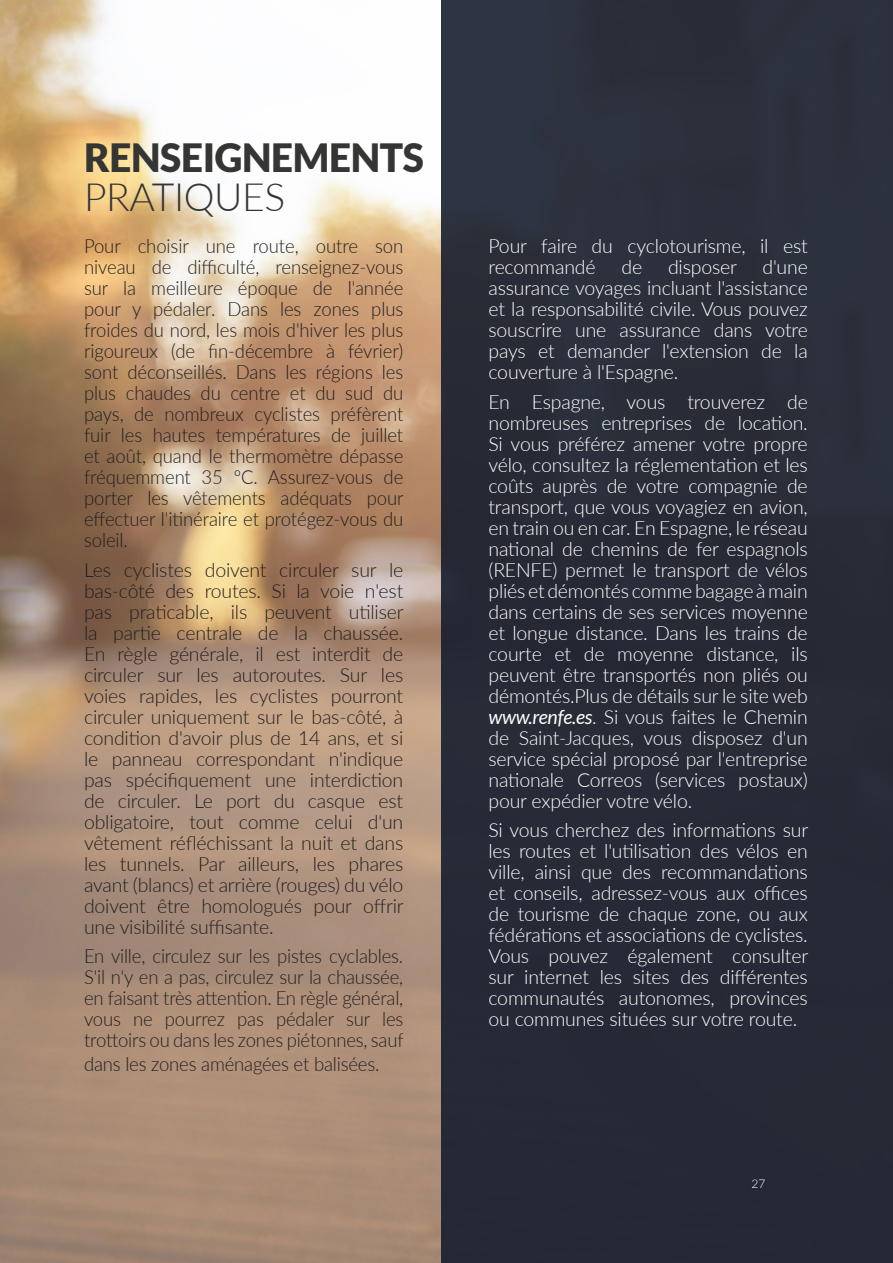
<style>
.page{position:relative;width:893px;height:1263px;background:#fff}
.page>*{position:absolute;margin:0;border:0;box-sizing:border-box;transform-origin:0 0}
.t1{font:900 39px/39px "Lato";letter-spacing:-.01em;color:#353534}
.Body{font:300 19.5px/21px "Lato";letter-spacing:-.01em;color:#fff;text-align:justify}
.Body-2{font:300 19.5px/21px "Lato";letter-spacing:-.01em;color:#231f20;text-align:justify;scale:.95 1}
.Body-3{font:300 19.5px/21px "Lato";letter-spacing:-.01em;color:#231f20;text-align:justify}
.t2{font:300 12px "Lato";color:#fff}
.s1{font-weight:300}
.s2{font-weight:400;font-style:italic}
</style>
<div class="page">
<img style="left:0;top:0;width:441px;height:1263px">
<div style="left:441px;top:0;width:452px;height:1263px;background:#282b36"></div>
<h1 class="t1" style="left:84px;top:137px;width:341px">RENSEIGNEMENTS<br><span class="s1">PRATIQUES</span></h1>
<p class="Body-2" style="left:84px;top:235px;width:338px">Pour choisir une route, outre son niveau de difficulté, renseignez-vous sur la meilleure époque de l'année pour y pédaler. Dans les zones plus froides du nord, les mois d'hiver les plus rigoureux (de fin-décembre à février) sont déconseillés. Dans les régions les plus chaudes du centre et du sud du pays, de nombreux cyclistes préfèrent fuir les hautes températures de juillet et août, quand le thermomètre dépasse fréquemment 35 ºC. Assurez-vous de porter les vêtements adéquats pour effectuer l'itinéraire et protégez-vous du soleil.</p>
<p class="Body-3" style="left:84px;top:558px;width:321px">Les cyclistes doivent circuler sur le bas-côté des routes. Si la voie n'est pas praticable, ils peuvent utiliser la partie centrale de la chaussée.<br>En règle générale, il est interdit de circuler sur les autoroutes. Sur les voies rapides, les cyclistes pourront circuler uniquement sur le bas-côté, à condition d'avoir plus de 14 ans, et si le panneau correspondant n'indique pas spécifiquement une interdiction de circuler. Le port du casque est obligatoire, tout comme celui d'un vêtement réfléchissant la nuit et dans les tunnels. Par ailleurs, les phares avant (blancs) et arrière (rouges) du vélo doivent être homologués pour offrir une visibilité suffisante.</p>
<p class="Body-2" style="left:84px;top:945px;width:338px">En ville, circulez sur les pistes cyclables.<br>S'il n'y en a pas, circulez sur la chaussée, en faisant très attention. En règle général, vous ne pourrez pas pédaler sur les trottoirs ou dans les zones piétonnes, sauf</p>
<p class="Body-2" style="left:84px;top:1053px;width:312px">dans les zones aménagées et balisées.</p>
<p class="Body" style="left:488px;top:235px;width:321px">Pour faire du cyclotourisme, il est recommandé</p>
<p class="Body" style="left:488px;top:256px;width:321px;text-indent:274px">d'une assurance voyages incluant l'assistance et la responsabilité civile. Vous pouvez souscrire une assurance dans votre pays et demander l'extension de la couverture à l'Espagne.</p>
<p class="Body" style="left:488px;top:390px;width:321px">En Espagne, vous trouverez de nombreuses entreprises de location.<br>Si vous préférez amener votre propre vélo, consultez la réglementation et les coûts auprès de votre compagnie de transport, que vous voyagiez en avion, en train ou en car. En Espagne, le réseau national de chemins de fer espagnols (RENFE) permet le transport de vélos pliés et démontés comme bagage à main dans certains de ses services moyenne et longue distance. Dans les trains de courte et de moyenne distance, ils peuvent être transportés non pliés ou démontés.Plus de détails sur le site web <span class="s2">www.renfe.es</span>. Si vous faites le Chemin de Saint-Jacques, vous disposez d'un service spécial proposé par l'entreprise nationale Correos (services postaux) pour expédier votre vélo.</p>
<p class="Body" style="left:488px;top:819px;width:321px">Si vous cherchez des informations sur les routes et l'utilisation des vélos en ville, ainsi que des recommandations et conseils, adressez-vous aux offices de tourisme de chaque zone, ou aux fédérations et associations de cyclistes.<br>Vous pouvez également consulter sur internet les sites des différentes communautés autonomes, provinces ou communes situées sur votre route.</p>
<p class="Body" style="left:621px;top:256px;width:22px">de</p>
<p class="Body" style="left:668px;top:256px;width:70px">disposer</p>
<p class="t2" style="left:751px;top:1175px;width:15px">27</p>
</div>
